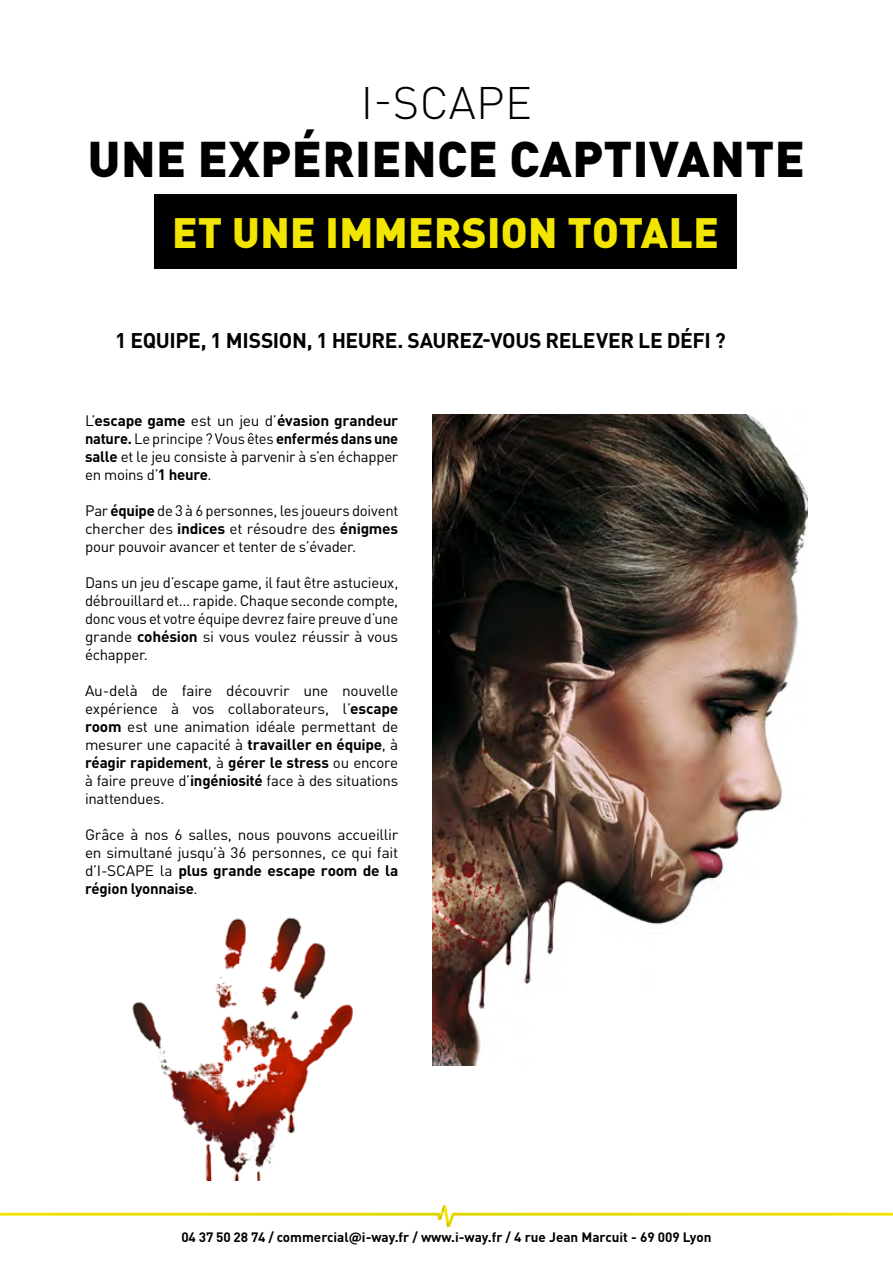
<style>
.page{position:relative;width:893px;height:1263px;background:#fff}
.page>*{position:absolute;margin:0;border:0;box-sizing:border-box;transform-origin:0 0}
.t1{font:900 49.5px "DIN Pro";letter-spacing:.01em;color:#000}
.t2{font:300 45px "DIN Pro";letter-spacing:.01em;color:#000}
.t3{font:900 42px "DIN Pro";letter-spacing:.01em;color:#f2e500}
.t4{font:700 21px "DIN Pro";letter-spacing:-.02em;color:#000}
.t5{font:15px/18px "DIN Pro";letter-spacing:-.02em;color:#000;text-align:justify}
.t6{font:700 13.5px "DIN Pro";color:#000}
.s1{font-weight:700}
</style>
<div class="page">
<img style="left:433px;top:415px;width:375px;height:650px">
<svg style="left:0;top:1205px;width:893px;height:22px"></svg>
<div style="left:154px;top:195px;width:583px;height:74px;background:#000"></div>
<img style="left:132px;top:917px;width:221px;height:263px">
<h2 class="t2" style="left:361px;top:68px;width:173px">I-SCAPE</h2>
<h1 class="t1" style="left:88px;top:117px;width:719px">UNE EXPÉRIENCE CAPTIVANTE</h1>
<h3 class="t3" style="left:172px;top:197px;width:548px">ET UNE IMMERSION TOTALE</h3>
<h3 class="t4" style="left:115px;top:323px;width:612px">1 EQUIPE, 1 MISSION, 1 HEURE. SAUREZ-VOUS RELEVER LE DÉFI ?</h3>
<p class="t5" style="left:85px;top:410px;width:315px">L’<span class="s1">escape game</span> est un jeu d’<span class="s1">évasion grandeur nature.</span> Le principe ? Vous êtes <span class="s1">enfermés dans une salle</span> et le jeu consiste à parvenir à s’en échapper en moins d’<span class="s1">1 heure</span>.</p>
<p class="t5" style="left:85px;top:500px;width:315px">Par <span class="s1">équipe</span> de 3 à 6 personnes, les joueurs doivent chercher des <span class="s1">indices</span> et résoudre des <span class="s1">énigmes </span>pour pouvoir avancer et tenter de s’évader.</p>
<p class="t5" style="left:85px;top:572px;width:315px">Dans un jeu d’escape game, il faut être astucieux, débrouillard et... rapide. Chaque seconde compte, donc vous et votre équipe devrez faire preuve d’une grande <span class="s1">cohésion</span> si vous voulez réussir à vous échapper.</p>
<p class="t5" style="left:85px;top:680px;width:315px">Au-delà de faire découvrir une nouvelle expérience à vos collaborateurs, l’<span class="s1">escape room</span> est une animation idéale permettant de mesurer une capacité à <span class="s1">travailler en équipe</span>, à <span class="s1">réagir rapidement</span>, à <span class="s1">gérer le stress</span> ou encore à faire preuve d’<span class="s1">ingéniosité</span> face à des situations inattendues.</p>
<p class="t5" style="left:85px;top:824px;width:315px">Grâce à nos 6 salles, nous pouvons accueillir en simultané jusqu’à 36 personnes, ce qui fait d’I-SCAPE la <span class="s1">plus grande escape room de la région lyonnaise</span>.</p>
<p class="t6" style="left:181px;top:1225px;width:532px">04 37 50 28 74 / commercial@i-way.fr / www.i-way.fr / 4 rue Jean Marcuit - 69 009 Lyon</p>
</div>
